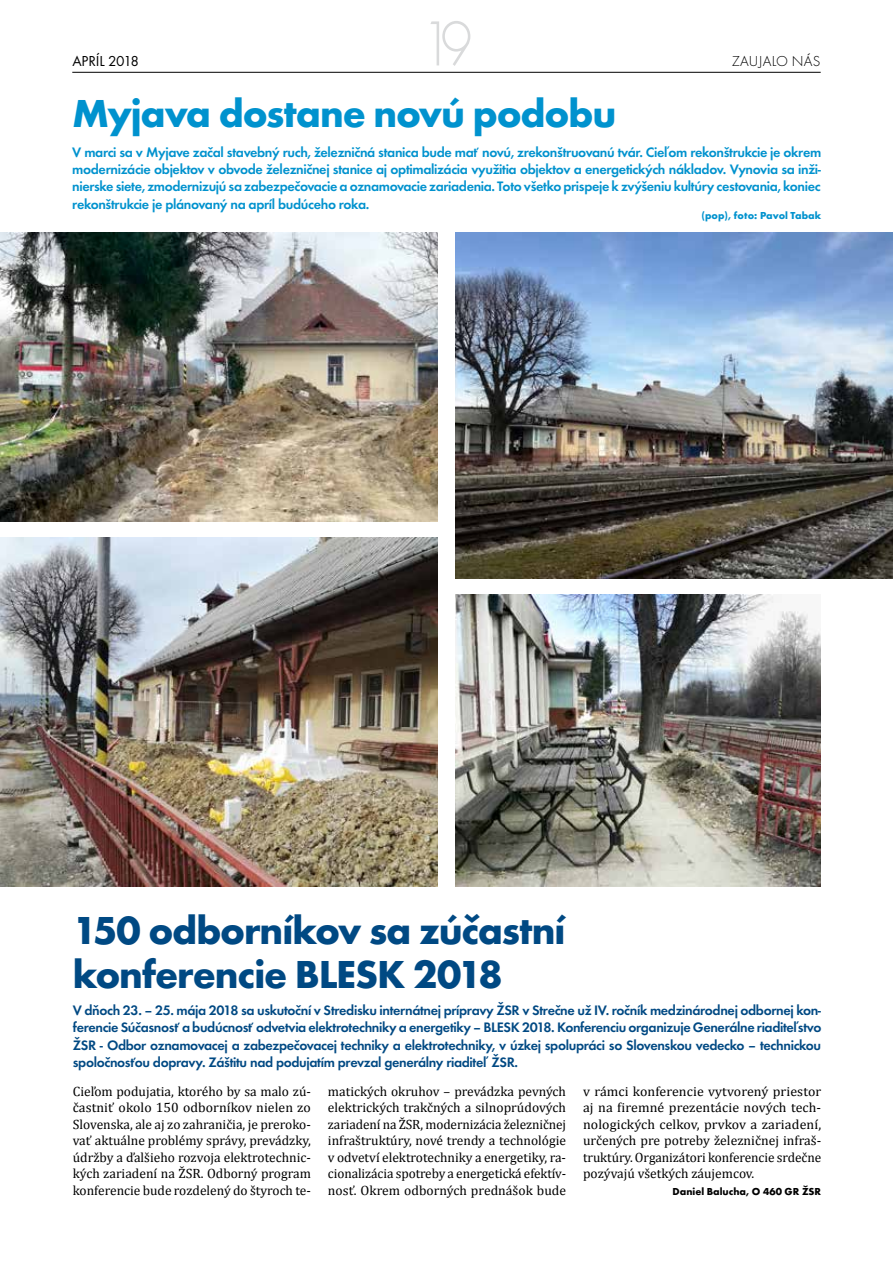
<style>
.page{position:relative;width:893px;height:1263px;background:#fff}
.page>*{position:absolute;margin:0;border:0;box-sizing:border-box;transform-origin:0 0}
.t1{font:66px "Futura TOT Ligh";color:#d9dadb;scale:.9 1}
.t2{font:700 40.5px/43.5px "Futura TOT";letter-spacing:-.03em;color:#004983}
.t3{font:700 40.5px "Futura TOT";letter-spacing:-.03em;color:#0092ce}
.t4{font:15px "Futura TOT Ligh";letter-spacing:.015em;color:#000}
.t5{font:15px "Futura TOT";letter-spacing:-.005em;color:#000}
.t6{font:600 14.25px/17.2px "Futura TOT";letter-spacing:-.025em;color:#004983;text-align:justify}
.t7{font:600 14.25px/17.2px "Futura TOT";letter-spacing:-.025em;color:#0092ce;text-align:justify}
.t8{font:13.5px/16.5px "Cambria";color:#000;text-align:justify}
.t9{font:700 10.5px "Futura TOT";color:#000}
.t10{font:700 10.5px "Futura TOT";color:#0092ce}
</style>
<div class="page">
<hr style="left:72px;top:72px;width:749px;height:1px;background:#000">
<img style="left:0;top:233px;width:438px;height:289px">
<img style="left:455px;top:233px;width:438px;height:345px">
<img style="left:0;top:537px;width:438px;height:350px">
<img style="left:455px;top:594px;width:366px;height:293px">
<p class="t5" style="left:72px;top:52px;width:68px">APRÍL 2018</p>
<h1 class="t1" style="left:420px;top:6px;width:59px">19</h1>
<h2 class="t3" style="left:72px;top:89px;width:546px">Myjava dostane novú podobu</h2>
<p class="t4" style="left:732px;top:52px;width:90px">ZAUJALO NÁS</p>
<p class="t7" style="left:72px;top:143px;width:750px">V marci sa v Myjave začal stavebný ruch, železničná stanica bude mať novú, zrekonštruovanú tvár. Cieľom rekonštrukcie je okrem modernizácie objektov v obvode železničnej stanice aj optimalizácia využitia objektov a energetických nákladov. Vynovia sa inži&shy;nierske siete, zmodernizujú sa zabezpečovacie a oznamovacie zariadenia. Toto všetko prispeje k zvýšeniu kultúry cestovania, koniec rekonštrukcie je plánovaný na apríl budúceho roka.</p>
<p class="t10" style="left:701px;top:209px;width:121px">(pop), foto: Pavol Tabak</p>
<h2 class="t2" style="left:73px;top:908px;width:494px">150 odborníkov sa zúčastní konferencie BLESK 2018</h2>
<p class="t6" style="left:73px;top:1002px;width:750px">V dňoch 23. – 25. mája 2018 sa uskutoční v Stredisku internátnej prípravy ŽSR v Strečne už IV. ročník medzinárodnej odbornej kon&shy;ferencie Súčasnosť a budúcnosť odvetvia elektrotechniky a energetiky – BLESK 2018. Konferenciu organizuje Generálne riaditeľstvo ŽSR - Odbor oznamovacej a zabezpečovacej techniky a elektrotechniky, v úzkej spolupráci so Slovenskou vedecko – technickou spoločnosťou dopravy. Záštitu nad podujatím prevzal generálny riaditeľ ŽSR.</p>
<p class="t8" style="left:328px;top:1083px;width:240px">matických okruhov – prevádzka pevných elektrických trakčných a silnoprúdových zariadení na ŽSR, modernizácia železničnej infraštruktúry, nové trendy a technológie v odvetví elektrotechniky a energetiky, ra&shy;cionalizácia spotreby a energetická efektív&shy;nosť. Okrem odborných prednášok bude</p>
<p class="t8" style="left:583px;top:1083px;width:240px">v rámci konferencie vytvorený priestor aj na firemné prezentácie nových tech&shy;nologických celkov, prvkov a zariadení, určených pre potreby železničnej infraš&shy;truktúry. Organizátori konferencie srdečne pozývajú všetkých záujemcov.</p>
<p class="t8" style="left:73px;top:1083px;width:240px">Cieľom podujatia, ktorého by sa malo zú&shy;častniť okolo 150 odborníkov nielen zo Slovenska, ale aj zo zahraničia, je preroko&shy;vať aktuálne problémy správy, prevádzky, údržby a ďalšieho rozvoja elektrotechnic&shy;kých zariadení na ŽSR. Odborný program konferencie bude rozdelený do štyroch te-</p>
<p class="t9" style="left:673px;top:1185px;width:150px">Daniel Balucha, O 460 GR ŽSR</p>
</div>
